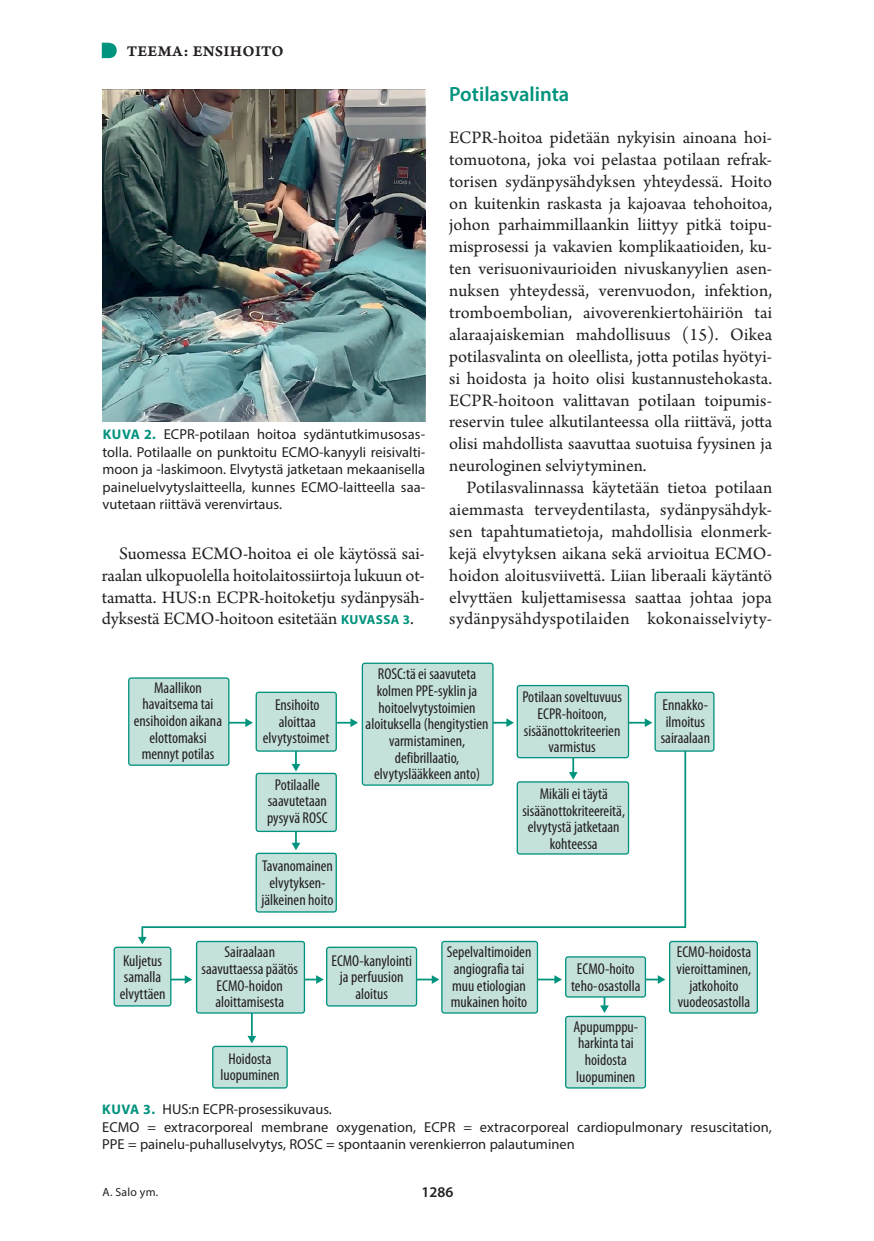
<style>
.page{position:relative;width:874px;height:1241px;background:#fff}
.page>*{position:absolute;margin:0;border:0;box-sizing:border-box;transform-origin:0 0}
.v1_teema{font:600 20.65px "Myriad Pro";color:#00937d}
.l_ei_sis{font:18.38px/21.9px "Arno Pro";color:#231f20;text-align:justify}
.t1{font:condensed 15.75px/16.6px "Myriad Pro";color:#231f20;text-align:center}
.vinj{font:15.75px "Arno Pro Smbd Caption";letter-spacing:.015em;color:#231f20}
.t2{font:600 14.88px "Myriad Pro";color:#231f20}
.kt{font:14.35px/17.5px "Myriad Pro";color:#231f20;text-align:justify}
.Ala{font:11.9px "Myriad Pro";letter-spacing:.02em;color:#231f20}
.s1{font-weight:700;font-size:14px;color:#00937d}
.s2{font-family:"Myriad Pro";font-weight:700;font-size:13.12px;color:#00937d}
</style>
<div class="page">
<svg style="left:102px;top:43px;width:15px;height:15px"></svg>
<img style="left:102px;top:89px;width:323px;height:333px">
<svg style="left:140px;top:746px;width:546px;height:190px"></svg>
<svg style="left:138px;top:936px;width:9px;height:8px"></svg>
<hr style="left:224px;top:721px;width:22px;height:2px;background:#00937d">
<svg style="left:245px;top:718px;width:8px;height:9px"></svg>
<hr style="left:329px;top:721px;width:22px;height:2px;background:#00937d">
<svg style="left:350px;top:718px;width:8px;height:9px"></svg>
<hr style="left:485px;top:721px;width:22px;height:2px;background:#00937d">
<svg style="left:506px;top:718px;width:7px;height:9px"></svg>
<hr style="left:623px;top:721px;width:22px;height:2px;background:#00937d">
<svg style="left:644px;top:718px;width:8px;height:9px"></svg>
<hr style="left:164px;top:978px;width:22px;height:2px;background:#00937d">
<svg style="left:185px;top:975px;width:7px;height:8px"></svg>
<hr style="left:295px;top:978px;width:22px;height:2px;background:#00937d">
<svg style="left:316px;top:975px;width:7px;height:8px"></svg>
<hr style="left:410px;top:978px;width:23px;height:2px;background:#00937d">
<svg style="left:431px;top:975px;width:8px;height:8px"></svg>
<hr style="left:533px;top:978px;width:22px;height:2px;background:#00937d">
<svg style="left:554px;top:975px;width:7px;height:8px"></svg>
<hr style="left:636px;top:978px;width:22px;height:2px;background:#00937d">
<svg style="left:657px;top:975px;width:8px;height:8px"></svg>
<hr style="left:572px;top:751px;width:2px;height:22px;background:#00937d">
<svg style="left:568px;top:772px;width:9px;height:7px"></svg>
<hr style="left:295px;top:743px;width:2px;height:22px;background:#00937d">
<svg style="left:291px;top:763px;width:9px;height:8px"></svg>
<hr style="left:295px;top:821px;width:2px;height:22px;background:#00937d">
<svg style="left:291px;top:842px;width:9px;height:8px"></svg>
<hr style="left:251px;top:1006px;width:1px;height:30px;background:#00937d">
<svg style="left:247px;top:1035px;width:9px;height:8px"></svg>
<hr style="left:603px;top:976px;width:2px;height:30px;background:#00937d">
<svg style="left:600px;top:1005px;width:8px;height:7px"></svg>
<div style="left:565px;top:956px;width:80px;height:40px;background:#c5e1dc;border-radius:2px"></div>
<div style="left:564px;top:956px;width:81px;height:41px;border:1px solid #00937d;border-radius:2px"></div>
<div style="left:565px;top:1016px;width:80px;height:71px;background:#c5e1dc;border-radius:2px"></div>
<div style="left:564px;top:1015px;width:81px;height:73px;border:1px solid #00937d;border-radius:2px"></div>
<div style="left:213px;top:1046px;width:74px;height:41px;background:#c5e1dc;border-radius:2px"></div>
<div style="left:212px;top:1045px;width:75px;height:43px;border:1px solid #00937d;border-radius:2px"></div>
<div style="left:129px;top:678px;width:100px;height:87px;background:#c5e1dc;border-radius:2px"></div>
<div style="left:128px;top:677px;width:101px;height:88px;border:1px solid #00937d;border-radius:2px"></div>
<div style="left:256px;top:692px;width:80px;height:59px;background:#c5e1dc;border-radius:2px"></div>
<div style="left:255px;top:691px;width:82px;height:60px;border:1px solid #00937d;border-radius:2px"></div>
<div style="left:654px;top:692px;width:59px;height:59px;background:#c5e1dc;border-radius:2px"></div>
<div style="left:654px;top:691px;width:60px;height:60px;border:1px solid #00937d;border-radius:2px"></div>
<div style="left:517px;top:685px;width:111px;height:72px;background:#c5e1dc;border-radius:2px"></div>
<div style="left:516px;top:684px;width:113px;height:74px;border:1px solid #00937d;border-radius:2px"></div>
<div style="left:517px;top:781px;width:111px;height:72px;background:#c5e1dc;border-radius:2px"></div>
<div style="left:516px;top:781px;width:113px;height:73px;border:1px solid #00937d;border-radius:2px"></div>
<div style="left:362px;top:663px;width:130px;height:122px;background:#c5e1dc;border-radius:2px"></div>
<div style="left:361px;top:662px;width:132px;height:123px;border:1px solid #00937d;border-radius:2px"></div>
<div style="left:256px;top:773px;width:80px;height:58px;background:#c5e1dc;border-radius:2px"></div>
<div style="left:255px;top:772px;width:82px;height:59px;border:1px solid #00937d;border-radius:2px"></div>
<div style="left:256px;top:853px;width:80px;height:58px;background:#c5e1dc;border-radius:2px"></div>
<div style="left:255px;top:852px;width:82px;height:60px;border:1px solid #00937d;border-radius:2px"></div>
<div style="left:114px;top:947px;width:57px;height:58px;background:#c5e1dc;border-radius:2px"></div>
<div style="left:113px;top:946px;width:58px;height:60px;border:1px solid #00937d;border-radius:2px"></div>
<div style="left:196px;top:941px;width:108px;height:71px;background:#c5e1dc;border-radius:2px"></div>
<div style="left:196px;top:940px;width:109px;height:73px;border:1px solid #00937d;border-radius:2px"></div>
<div style="left:326px;top:947px;width:90px;height:58px;background:#c5e1dc;border-radius:2px"></div>
<div style="left:326px;top:946px;width:91px;height:60px;border:1px solid #00937d;border-radius:2px"></div>
<div style="left:441px;top:941px;width:96px;height:71px;background:#c5e1dc;border-radius:2px"></div>
<div style="left:441px;top:940px;width:97px;height:73px;border:1px solid #00937d;border-radius:2px"></div>
<div style="left:669px;top:941px;width:88px;height:71px;background:#c5e1dc;border-radius:2px"></div>
<div style="left:668px;top:940px;width:89px;height:73px;border:1px solid #00937d;border-radius:2px"></div>
<p class="vinj" style="left:127px;top:41px;width:158px">TEEMA: ENSIHOITO</p>
<p class="kt" style="left:102px;top:425px;width:324px"><span class="s1">KUVA 2.</span> ECPR-potilaan hoitoa sydäntutkimusosas&shy;tolla. Potilaalle on punktoitu ECMO-kanyyli reisivalti&shy;moon ja ‑laskimoon. Elvytystä jatketaan mekaanisella paineluelvytyslaitteella, kunnes ECMO-laitteella saa&shy;vutetaan riittävä verenvirtaus.</p>
<p class="l_ei_sis" style="left:102px;top:543px;width:324px;text-indent:17px">Suomessa ECMO-hoitoa ei ole käytössä sai&shy;raalan ulkopuolella hoitolaitossiirtoja lukuun ot&shy;tamatta. HUS:n ECPR-hoitoketju sydänpysäh&shy;dyksestä ECMO-hoitoon esitetään <span class="s2">KUVASSA 3</span>.</p>
<p class="v1_teema" style="left:449px;top:81px;width:122px">Potilasvalinta</p>
<p class="l_ei_sis" style="left:449px;top:127px;width:324px">ECPR-hoitoa pidetään nykyisin ainoana hoi&shy;tomuotona, joka voi pelastaa potilaan refrak&shy;torisen sydänpysähdyksen yhteydessä. Hoito on kuitenkin raskasta ja kajoavaa tehohoitoa, johon parhaimmillaankin liittyy pitkä toipu&shy;misprosessi ja vakavien komplikaatioiden, ku&shy;ten verisuonivaurioiden nivuskanyylien asen&shy;nuksen yhteydessä, verenvuodon, infektion, tromboembolian, aivoverenkiertohäiriön tai alaraajaiskemian mahdollisuus (15). Oikea potilasvalinta on oleellista, jotta potilas hyötyi&shy;si hoidosta ja hoito olisi kustannustehokasta.<br>ECPR-hoitoon valittavan potilaan toipumis&shy;reservin tulee alkutilanteessa olla riittävä, jotta olisi mahdollista saavuttaa suotuisa fyysinen ja neurologinen selviytyminen.</p>
<p class="l_ei_sis" style="left:449px;top:477px;width:324px;text-indent:17px">Potilasvalinnassa käytetään tietoa potilaan aiemmasta terveydentilasta, sydänpysähdyk&shy;sen tapahtumatietoja, mahdollisia elonmerk&shy;kejä elvytyksen aikana sekä arvioitua ECMO&shy;hoidon aloitusviivettä. Liian liberaali käytäntö elvyt-täen kuljettamisessa saattaa johtaa jopa sydänpysähdyspotilaiden kokonaisselviyty-</p>
<p class="t1" style="left:134px;top:679px;width:90px">Maallikon havaitsema tai ensihoidon aikana elottomaksi mennyt potilas</p>
<p class="t1" style="left:263px;top:696px;width:68px">Ensihoito aloittaa elvytystoimet</p>
<p class="t1" style="left:267px;top:775px;width:62px">Potilaalle saavutetaan pysyvä ROSC</p>
<p class="t1" style="left:261px;top:857px;width:73px">Tavanomainen elvytyksen&shy;jälkeinen hoito</p>
<p class="t1" style="left:365px;top:665px;width:124px">ROSC:tä ei saavuteta kolmen PPE-syklin ja hoitoelvytystoimien aloituksella (hengitystien varmistaminen, defibrillaatio, elvytyslääkkeen anto)</p>
<p class="t1" style="left:522px;top:688px;width:101px">Potilaan soveltuvuus<br>ECPR-hoitoon, sisäänottokriteerien varmistus</p>
<p class="t1" style="left:522px;top:785px;width:104px">Mikäli ei täytä sisäänottokriteereitä, elvytystä jatketaan kohteessa</p>
<p class="t1" style="left:120px;top:951px;width:47px;text-align:left">Kuljetus samalla elvyttäen</p>
<p class="t1" style="left:201px;top:943px;width:98px">Sairaalaan saavuttaessa päätös<br>ECMO-hoidon aloittamisesta</p>
<p class="t1" style="left:220px;top:1049px;width:60px">Hoidosta luopuminen</p>
<p class="t1" style="left:331px;top:951px;width:82px">ECMO-kanylointi ja perfuusion aloitus</p>
<p class="t1" style="left:446px;top:943px;width:86px;text-align:left">Sepelvaltimoiden angiografia tai muu etiologian mukainen hoito</p>
<p class="t1" style="left:570px;top:960px;width:71px">ECMO-hoito teho-osastolla</p>
<p class="t1" style="left:573px;top:1017px;width:66px">Apupumppu&shy;harkinta tai hoidosta luopuminen</p>
<p class="t1" style="left:660px;top:696px;width:51px">Ennakko&shy;ilmoitus sairaalaan</p>
<p class="t1" style="left:676px;top:943px;width:76px">ECMO-hoidosta vieroittaminen, jatkohoito vuodeosastolla</p>
<p class="kt" style="left:102px;top:1100px;width:231px"><span class="s1">KUVA 3.</span> HUS:n ECPR-prosessikuvaus.</p>
<p class="kt" style="left:102px;top:1117px;width:670px">ECMO = extracorporeal membrane oxygenation, ECPR = extracorporeal cardiopulmonary resuscitation,<br>PPE = painelu-puhalluselvytys, ROSC = spontaanin verenkierron palautuminen</p>
<p class="Ala" style="left:102px;top:1184px;width:57px">A. Salo ym.</p>
<p class="t2" style="left:421px;top:1182px;width:33px">1286</p>
</div>
